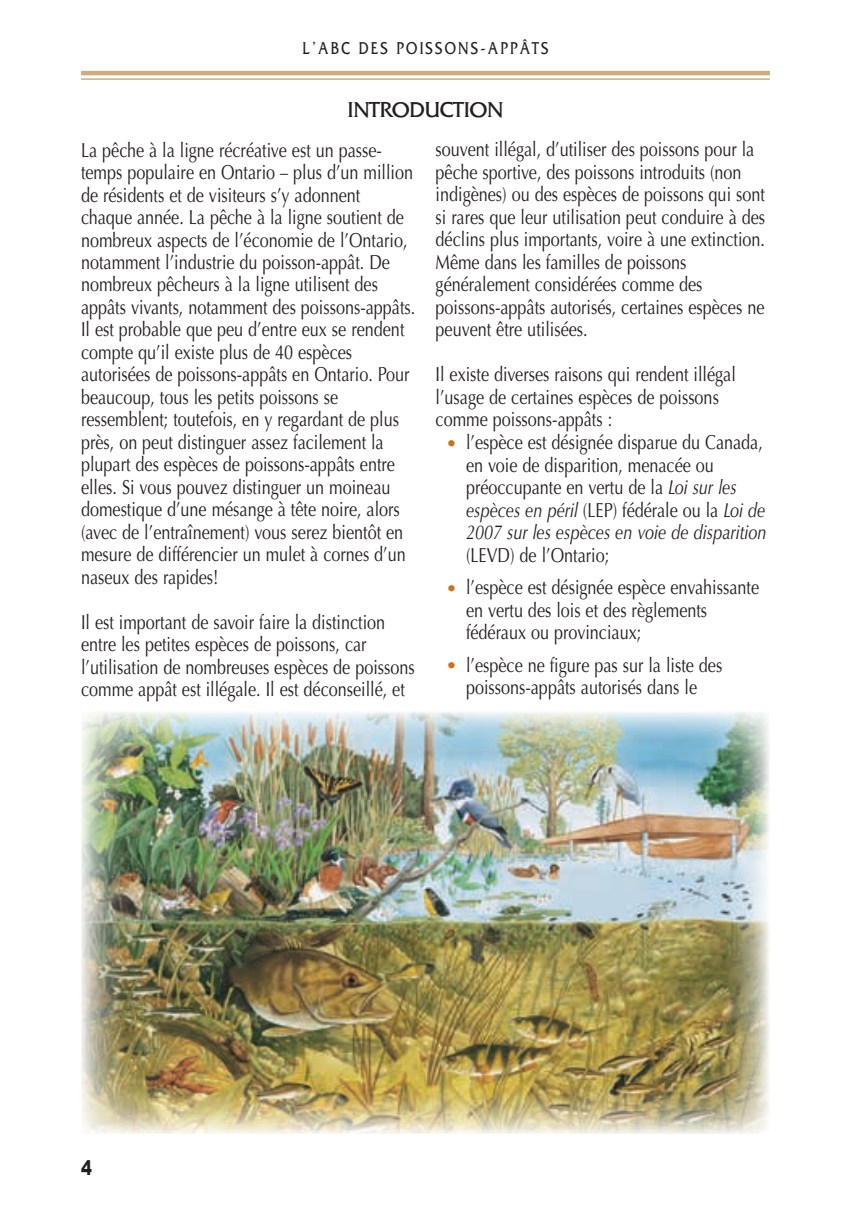
<style>
.page{position:relative;width:851px;height:1215px;background:#fff}
.page>*{position:absolute;margin:0;border:0;box-sizing:border-box;transform-origin:0 0}
.t1{font:22.5px "Fritz Quadrata";color:#231f20}
.t2{font:20.25px/22.5px "Optima";color:#231f20;scale:.8 1}
.t3{font:900 20.25px "Arial";color:#231f20;scale:.8 1}
.t4{font:18px "Friz Quadrata";letter-spacing:.15em;color:#231f20;scale:.8 1}
.s1{font-family:"Friz Quadrata";font-size:33.75px;color:#cf7019}
.s2{font-style:italic}
</style>
<div class="page">
<svg style="left:81px;top:75px;width:689px;height:1px"></svg>
<hr style="left:81px;top:71px;width:689px;height:4px;background:#d1ad7e">
<hr style="left:81px;top:78px;width:689px;height:2px;background:#d1ad7e">
<img style="left:81px;top:712px;width:688px;height:422px">
<p class="t4" style="left:302px;top:38px;width:309px">L’ABC DES POISSONS-APPÂTS</p>
<p class="t1" style="left:347px;top:97px;width:157px">INTRODUCTION</p>
<p class="t2" style="left:81px;top:139px;width:419px">La pêche à la ligne récréative est un passe&shy;temps populaire en Ontario – plus d’un million de résidents et de visiteurs s’y adonnent chaque année. La pêche à la ligne soutient de nombreux aspects de l’économie de l’Ontario, notamment l’industrie du poisson-appât. De nombreux pêcheurs à la ligne utilisent des appâts vivants, notamment des poissons-appâts.<br>Il est probable que peu d’entre eux se rendent compte qu’il existe plus de 40 espèces autorisées de poissons-appâts en Ontario. Pour beaucoup, tous les petits poissons se ressemblent; toutefois, en y regardant de plus près, on peut distinguer assez facilement la plupart des espèces de poissons-appâts entre elles. Si vous pouvez distinguer un moineau domestique d’une mésange à tête noire, alors (avec de l’entraînement) vous serez bientôt en mesure de différencier un mulet à cornes d’un naseux des rapides!</p>
<p class="t2" style="left:81px;top:611px;width:419px">Il est important de savoir faire la distinction entre les petites espèces de poissons, car l’utilisation de nombreuses espèces de poissons comme appât est illégale. Il est déconseillé, et</p>
<p class="t2" style="left:435px;top:139px;width:413px">souvent illégal, d’utiliser des poissons pour la pêche sportive, des poissons introduits (non indigènes) ou des espèces de poissons qui sont si rares que leur utilisation peut conduire à des déclins plus importants, voire à une extinction.<br>Même dans les familles de poissons généralement considérées comme des poissons-appâts autorisés, certaines espèces ne peuvent être utilisées.</p>
<p class="t2" style="left:435px;top:364px;width:377px">Il existe diverses raisons qui rendent illégal l’usage de certaines espèces de poissons comme poissons-appâts :</p>
<p class="t2" style="left:466px;top:431px;width:377px;text-indent:-20px"><span class="s1">•</span> l’espèce est désignée disparue du Canada, en voie de disparition, menacée ou préoccupante en vertu de la <span class="s2">Loi sur les espèces en péril</span> (LEP) fédérale ou la <span class="s2">Loi de 2007 sur les espèces en voie de disparition</span></p>
<p class="t2" style="left:466px;top:544px;width:180px">(LEVD) de l’Ontario;</p>
<p class="t2" style="left:466px;top:576px;width:368px;text-indent:-20px"><span class="s1">•</span> l’espèce est désignée espèce envahissante en vertu des lois et des règlements fédéraux ou provinciaux;</p>
<p class="t2" style="left:446px;top:654px;width:347px;text-align:center"><span class="s1">•</span> l’espèce ne figure pas sur la liste des poissons-appâts autorisés dans le</p>
<p class="t3" style="left:81px;top:1153px;width:15px">4</p>
</div>
